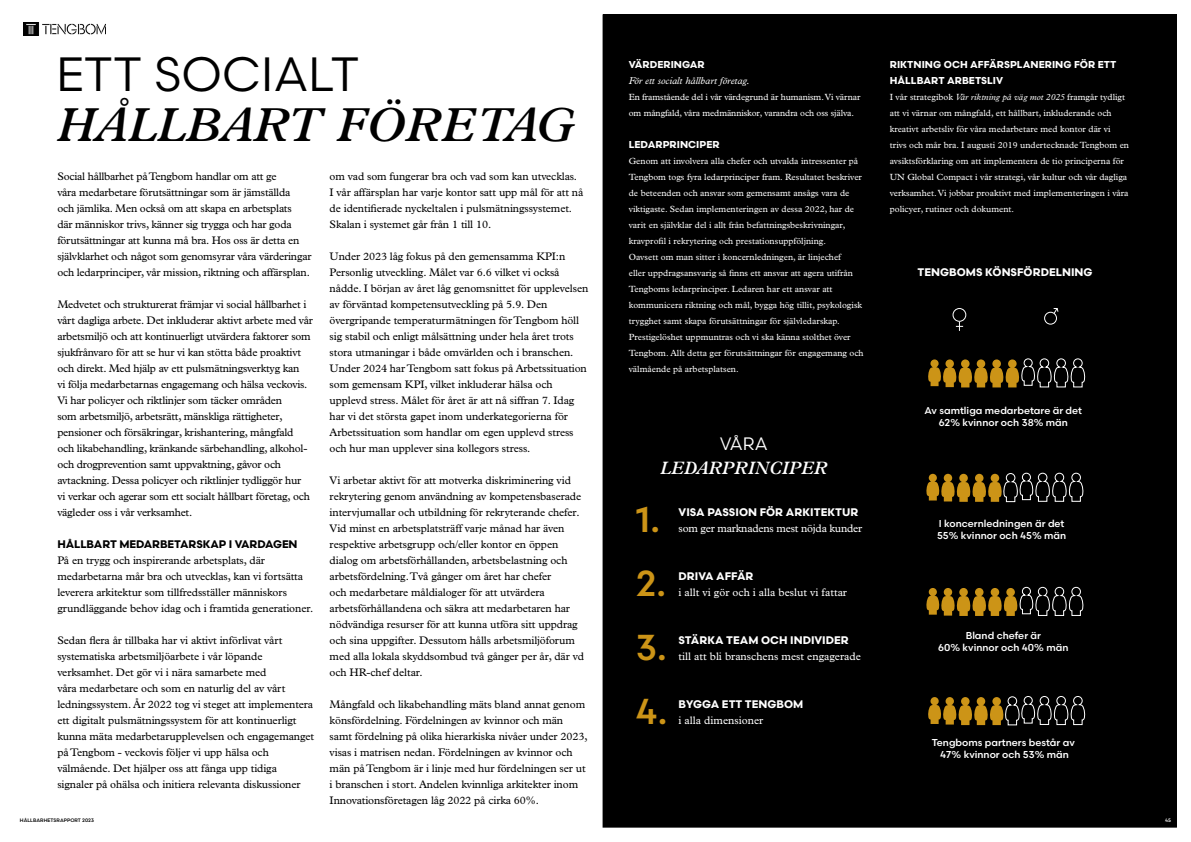
<style>
.page{position:relative;width:1191px;height:842px;background:#fff}
.page>*{position:absolute;margin:0;border:0;box-sizing:border-box;transform-origin:0 0}
.t1{font:italic 600 48px "Plantin Std";color:#000}
.t2{font:48px "Tengbom Scandia";color:#000}
.t3{font:500 36px/64px "Tengbom Scandia";color:#cc9417}
.t4{font:italic 600 18px "Plantin Std";color:#fff}
.t5{font:18px "Tengbom Scandia";color:#fff}
.t6{font:11px/16px "Plantin Std";letter-spacing:-.01em;color:#000}
.t7{font:700 11px "Tengbom Scandia";color:#fff}
.t8{font:11px "Plantin Std";color:#fff}
.t9{font:700 11px "Tengbom Scandia";letter-spacing:-.01em;color:#000}
.t10{font:11px "Plantin Std";letter-spacing:-.02em;color:#fff}
.t11{font:500 10px/12px "Tengbom Scandia";color:#fff;text-align:center}
.t12{font:700 10px/16px "Tengbom Scandia";color:#fff}
.t13{font:italic 10px "Plantin Std";color:#fff}
.t14{font:9px/16px "Plantin Std";color:#fff}
.t15{font:500 5px "Tengbom Scandia";color:#000}
.t16{font:500 5px "Tengbom Scandia";color:#fff}
.s1{font-style:italic}
</style>
<div class="page">
<div style="left:603px;top:15px;width:573px;height:812px;background:#000"></div>
<svg style="left:928px;top:358px;width:158px;height:30px"></svg>
<svg style="left:926px;top:586px;width:158px;height:30px"></svg>
<div style="left:1044px;top:312px;width:13px;height:13px;border:1px solid #fff;border-radius:50%"></div>
<svg style="left:1052px;top:308px;width:7px;height:7px"></svg>
<div style="left:952px;top:308px;width:14px;height:14px;border:1px solid #fff;border-radius:50%"></div>
<svg style="left:956px;top:322px;width:7px;height:9px"></svg>
<svg style="left:926px;top:472px;width:158px;height:31px"></svg>
<svg style="left:928px;top:696px;width:158px;height:30px"></svg>
<img style="left:23px;top:23px;width:83px;height:13px">
<h1 class="t2" style="left:56px;top:45px;width:305px">ETT SOCIALT</h1>
<h1 class="t1" style="left:56px;top:98px;width:519px">HÅLLBART FÖRETAG</h1>
<p class="t6" style="left:57px;top:168px;width:256px">Social hållbarhet på Tengbom handlar om att ge<br>våra medarbetare förutsättningar som är jämställda<br>och jämlika. Men också om att skapa en arbetsplats<br>där människor trivs, känner sig trygga och har goda förutsättningar att kunna må bra. Hos oss är detta en självklarhet och något som genomsyrar våra värderingar och ledarprinciper, vår mission, riktning och affärsplan.</p>
<p class="t6" style="left:57px;top:296px;width:257px">Medvetet och strukturerat främjar vi social hållbarhet i vårt dagliga arbete. Det inkluderar aktivt arbete med vår arbetsmiljö och att kontinuerligt utvärdera faktorer som sjukfrånvaro för att se hur vi kan stötta både proaktivt och direkt. Med hjälp av ett pulsmätningsverktyg kan<br>vi följa medarbetarnas engagemang och hälsa veckovis.<br>Vi har policyer och riktlinjer som täcker områden<br>som arbetsmiljö, arbetsrätt, mänskliga rättigheter, pensioner och försäkringar, krishantering, mångfald och likabehandling, kränkande särbehandling, alkohol&shy;och drogprevention samt uppvaktning, gåvor och avtackning. Dessa policyer och riktlinjer tydliggör hur<br>vi verkar och agerar som ett socialt hållbart företag, och vägleder oss i vår verksamhet.</p>
<p class="t9" style="left:57px;top:537px;width:242px">HÅLLBART MEDARBETARSKAP I VARDAGEN</p>
<p class="t6" style="left:57px;top:552px;width:257px">På en trygg och inspirerande arbetsplats, där medarbetarna mår bra och utvecklas, kan vi fortsätta leverera arkitektur som tillfredsställer människors grundläggande behov idag och i framtida generationer.</p>
<p class="t6" style="left:57px;top:632px;width:258px">Sedan flera år tillbaka har vi aktivt införlivat vårt systematiska arbetsmiljöarbete i vår löpande verksamhet. Det gör vi i nära samarbete med<br>våra medarbetare och som en naturlig del av vårt ledningssystem. År 2022 tog vi steget att implementera ett digitalt pulsmätningssystem för att kontinuerligt kunna mäta medarbetarupplevelsen och engagemanget på Tengbom - veckovis följer vi upp hälsa och välmående. Det hjälper oss att fånga upp tidiga signaler på ohälsa och initiera relevanta diskussioner</p>
<p class="t6" style="left:330px;top:169px;width:255px">om vad som fungerar bra och vad som kan utvecklas.<br>I vår affärsplan har varje kontor satt upp mål för att nå de identifierade nyckeltalen i pulsmätningssystemet.<br>Skalan i systemet går från 1 till 10.</p>
<p class="t6" style="left:330px;top:249px;width:260px">Under 2023 låg fokus på den gemensamma KPI:n Personlig utveckling. Målet var 6.6 vilket vi också nådde. I början av året låg genomsnittet för upplevelsen av förväntad kompetensutveckling på 5.9. Den övergripande temperaturmätningen för Tengbom höll sig stabil och enligt målsättning under hela året trots stora utmaningar i både omvärlden och i branschen.<br>Under 2024 har Tengbom satt fokus på Arbetssituation som gemensam KPI, vilket inkluderar hälsa och upplevd stress. Målet för året är att nå siffran 7. Idag har vi det största gapet inom underkategorierna för Arbetssituation som handlar om egen upplevd stress och hur man upplever sina kollegors stress.</p>
<p class="t6" style="left:330px;top:473px;width:256px">Vi arbetar aktivt för att motverka diskriminering vid rekrytering genom användning av kompetensbaserade intervjumallar och utbildning för rekryterande chefer.<br>Vid minst en arbetsplatsträff varje månad har även respektive arbetsgrupp och/eller kontor en öppen dialog om arbetsförhållanden, arbetsbelastning och arbetsfördelning. Två gånger om året har chefer<br>och medarbetare måldialoger för att utvärdera arbetsförhållandena och säkra att medarbetaren har nödvändiga resurser för att kunna utföra sitt uppdrag och sina uppgifter. Dessutom hålls arbetsmiljöforum med alla lokala skyddsombud två gånger per år, där vd och HR-chef deltar.</p>
<p class="t6" style="left:330px;top:697px;width:259px">Mångfald och likabehandling mäts bland annat genom könsfördelning. Fördelningen av kvinnor och män samt fördelning på olika hierarkiska nivåer under 2023, visas i matrisen nedan. Fördelningen av kvinnor och män på Tengbom är i linje med hur fördelningen ser ut i branschen i stort. Andelen kvinnliga arkitekter inom Innovationsföretagen låg 2022 på cirka 60%.</p>
<p class="t12" style="left:629px;top:56px;width:78px">VÄRDERINGAR</p>
<p class="t13" style="left:629px;top:75px;width:123px">För ett socialt hållbart företag.</p>
<p class="t14" style="left:629px;top:89px;width:233px">En framstående del i vår värdegrund är humanism. Vi värnar om mångfald, våra medmänniskor, varandra och oss själva.</p>
<p class="t12" style="left:629px;top:136px;width:92px">LEDARPRINCIPER</p>
<p class="t14" style="left:629px;top:153px;width:236px">Genom att involvera alla chefer och utvalda intressenter på Tengbom togs fyra ledarprinciper fram. Resultatet beskriver de beteenden och ansvar som gemensamt ansågs vara de viktigaste. Sedan implementeringen av dessa 2022, har de varit en självklar del i allt från befattningsbeskrivningar, kravprofil i rekrytering och prestationsuppföljning.<br>Oavsett om man sitter i koncernledningen, är linjechef<br>eller uppdragsansvarig så finns ett ansvar att agera utifrån Tengboms ledarprinciper. Ledaren har ett ansvar att kommunicera riktning och mål, bygga hög tillit, psykologisk trygghet samt skapa förutsättningar för självledarskap.<br>Prestigelöshet uppmuntras och vi ska känna stolthet över Tengbom. Allt detta ger förutsättningar för engagemang och välmående på arbetsplatsen.</p>
<h3 class="t5" style="left:720px;top:432px;width:50px">VÅRA</h3>
<h3 class="t4" style="left:660px;top:458px;width:169px">LEDARPRINCIPER</h3>
<h2 class="t3" style="left:636px;top:487px;width:33px">1.<br>2.<br>3.<br>4.</h2>
<p class="t7" style="left:678px;top:505px;width:181px">VISA PASSION FÖR ARKITEKTUR</p>
<p class="t10" style="left:678px;top:522px;width:185px">som ger marknadens mest nöjda kunder</p>
<p class="t7" style="left:678px;top:569px;width:76px">DRIVA AFFÄR</p>
<p class="t8" style="left:678px;top:586px;width:170px">i allt vi gör och i alla beslut vi fattar</p>
<p class="t7" style="left:678px;top:633px;width:172px">STÄRKA TEAM OCH INDIVIDER</p>
<p class="t8" style="left:678px;top:650px;width:184px">till att bli branschens mest engagerade</p>
<p class="t7" style="left:678px;top:697px;width:126px">BYGGA ETT TENGBOM</p>
<p class="t8" style="left:678px;top:714px;width:86px">i alla dimensioner</p>
<p class="t12" style="left:889px;top:56px;width:228px">RIKTNING OCH AFFÄRSPLANERING FÖR ETT<br>HÅLLBART ARBETSLIV</p>
<p class="t14" style="left:889px;top:89px;width:241px">I vår strategibok <span class="s1">Vår riktning på väg mot 2025</span> framgår tydligt att vi värnar om mångfald, ett hållbart, inkluderande och kreativt arbetsliv för våra medarbetare med kontor där vi trivs och mår bra. I augusti 2019 undertecknade Tengbom en avsiktsförklaring om att implementera de tio principerna för UN Global Compact i vår strategi, vår kultur och vår dagliga verksamhet. Vi jobbar proaktivt med implementeringen i våra policyer, rutiner och dokument.</p>
<p class="t7" style="left:917px;top:265px;width:176px">TENGBOMS KÖNSFÖRDELNING</p>
<p class="t11" style="left:924px;top:404px;width:159px">Av samtliga medarbetare är det<br>62% kvinnor och 38% män</p>
<p class="t11" style="left:937px;top:518px;width:131px;text-align:left">I koncernledningen är det<br>55% kvinnor och 45% män</p>
<p class="t11" style="left:938px;top:629px;width:132px">Bland chefer är<br>60% kvinnor och 40% män</p>
<p class="t11" style="left:932px;top:736px;width:144px">Tengboms partners består av<br>47% kvinnor och 53% män</p>
<p class="t15" style="left:20px;top:817px;width:76px">HÅLLBARHETSRAPPORT 2023</p>
<p class="t16" style="left:1165px;top:817px;width:7px">45</p>
</div>
